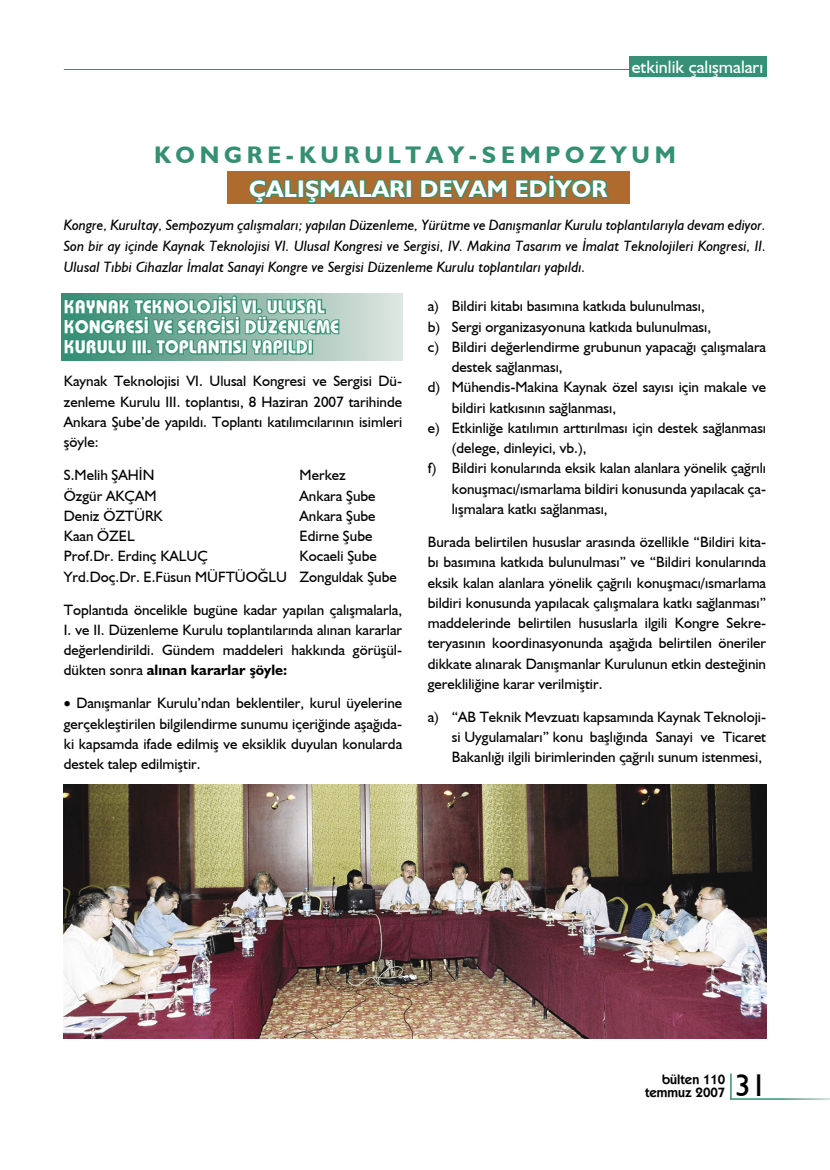
<style>
.page{position:relative;width:830px;height:1170px;background:#fff}
.page>*{position:absolute;margin:0;border:0;box-sizing:border-box;transform-origin:0 0}
.t1{font:31.5px "Humanist 521 BT";color:#000}
.t2{font:700 24px "Humanist 521 BT";letter-spacing:.2em;color:#348f73}
.t3{font:700 24px "Humanist 521 BT";letter-spacing:.01em;color:#fff}
.t4{font:700 18px/20.2px "TR Bahamas";color:#fff}
.t5{font:18px "Humanist 521 BT";color:#fff}
.t6{font:15px/20.2px "Humanist 521 BT";color:#000;text-align:justify}
.t7{font:italic 15px/21px "Humanist 521 BT";color:#000;text-align:justify}
.t8{font:600 13.5px/13.5px "Kabel IT Cby BT";color:#000;text-align:right}
.s1{font-weight:700}
</style>
<div class="page">
<hr style="left:729px;top:1073px;width:2px;height:26px;background:#348f73">
<hr style="left:729px;top:1098px;width:100px;height:1px;background:#fff">
<hr style="left:64px;top:69px;width:570px;height:1px;background:#348f73">
<div style="left:628px;top:56px;width:137px;height:21px;background:#359076"></div>
<svg style="left:61px;top:294px;width:341px;height:66px;background:#ccdcd4"></svg>
<svg style="left:62px;top:293px;width:278px;height:68px;background:#5aa08a"></svg>
<div style="left:307px;top:339px;width:6px;height:15px;border:2px solid #348f73"></div>
<div style="left:227px;top:171px;width:402px;height:33px;background:#af6a2d"></div>
<svg style="left:249px;top:179px;width:159px;height:25px"></svg>
<div style="left:405px;top:179px;width:7px;height:19px;border:2px solid #348f73"></div>
<svg style="left:420px;top:179px;width:88px;height:20px"></svg>
<svg style="left:515px;top:174px;width:95px;height:25px"></svg>
<img style="left:64px;top:784px;width:701px;height:253px">
<p class="t5" style="left:631px;top:56px;width:133px">etkinlik çalışmaları</p>
<h2 class="t2" style="left:154px;top:140px;width:523px">KONGRE-KURULTAY-SEMPOZYUM</h2>
<h2 class="t3" style="left:249px;top:174px;width:359px">ÇALIŞMALARI DEVAM EDİYOR</h2>
<p class="t7" style="left:64px;top:214px;width:703px">Kongre, Kurultay, Sempozyum çalışmaları; yapılan Düzenleme, Yürütme ve Danışmanlar Kurulu toplantılarıyla devam ediyor.<br>Son bir ay içinde Kaynak Teknolojisi VI. Ulusal Kongresi ve Sergisi, IV. Makina Tasarım ve İmalat Teknolojileri Kongresi, II.<br>Ulusal Tıbbi Cihazlar İmalat Sanayi Kongre ve Sergisi Düzenleme Kurulu toplantıları yapıldı.</p>
<p class="t4" style="left:64px;top:296px;width:276px">KAYNAK TEKNOLOJİSİ VI. ULUSAL<br>KONGRESİ VE SERGİSİ DÜZENLEME<br>KURULU III. TOPLANTISI YAPILDI</p>
<p class="t6" style="left:64px;top:371px;width:340px">Kaynak Teknolojisi VI. Ulusal Kongresi ve Sergisi Dü&shy;zenleme Kurulu III. toplantısı, 8 Haziran 2007 tarihinde Ankara Şube’de yapıldı. Toplantı katılımcılarının isimleri şöyle:</p>
<p class="t6" style="left:64px;top:464px;width:92px">S.Melih ŞAHİN</p>
<p class="t6" style="left:299px;top:464px;width:48px">Merkez</p>
<p class="t6" style="left:64px;top:485px;width:94px">Özgür AKÇAM</p>
<p class="t6" style="left:299px;top:485px;width:77px">Ankara Şube</p>
<p class="t6" style="left:64px;top:505px;width:100px">Deniz ÖZTÜRK</p>
<p class="t6" style="left:299px;top:505px;width:77px">Ankara Şube</p>
<p class="t6" style="left:64px;top:525px;width:72px">Kaan ÖZEL</p>
<p class="t6" style="left:299px;top:525px;width:74px">Edirne Şube</p>
<p class="t6" style="left:64px;top:545px;width:145px">Prof.Dr. Erdinç KALUÇ</p>
<p class="t6" style="left:64px;top:545px;width:334px;text-indent:236px">Kocaeli Şube<br>Yrd.Doç.Dr. E.Füsun MÜFTÜOĞLU Zonguldak Şube</p>
<p class="t6" style="left:64px;top:599px;width:340px">Toplantıda öncelikle bugüne kadar yapılan çalışmalarla, I. ve II. Düzenleme Kurulu toplantılarında alınan kararlar değerlendirildi. Gündem maddeleri hakkında görüşül&shy;dükten sonra <span class="s1">alınan kararlar şöyle:</span></p>
<p class="t6" style="left:64px;top:692px;width:340px">• Danışmanlar Kurulu’ndan beklentiler, kurul üyelerine gerçekleştirilen bilgilendirme sunumu içeriğinde aşağıda&shy;ki kapsamda ifade edilmiş ve eksiklik duyulan konularda destek talep edilmiştir.</p>
<p class="t6" style="left:427px;top:296px;width:278px">a) Bildiri kitabı basımına katkıda bulunulması,</p>
<p class="t6" style="left:427px;top:316px;width:285px">b) Sergi organizasyonuna katkıda bulunulması,</p>
<p class="t6" style="left:427px;top:336px;width:340px">c) Bildiri değerlendirme grubunun yapacağı çalışmalara</p>
<p class="t6" style="left:451px;top:356px;width:112px">destek sağlanması,</p>
<p class="t6" style="left:427px;top:377px;width:340px">d) Mühendis-Makina Kaynak özel sayısı için makale ve</p>
<p class="t6" style="left:451px;top:397px;width:166px">bildiri katkısının sağlanması,</p>
<p class="t6" style="left:427px;top:417px;width:340px">e) Etkinliğe katılımın arttırılması için destek sağlanması</p>
<p class="t6" style="left:451px;top:437px;width:136px">(delege, dinleyici, vb.),</p>
<p class="t6" style="left:427px;top:458px;width:340px">f) Bildiri konularında eksik kalan alanlara yönelik çağrılı</p>
<p class="t6" style="left:451px;top:478px;width:316px">konuşmacı/ısmarlama bildiri konusunda yapılacak ça-</p>
<p class="t6" style="left:451px;top:498px;width:157px">lışmalara katkı sağlanması,</p>
<p class="t6" style="left:427px;top:531px;width:340px">Burada belirtilen hususlar arasında özellikle “Bildiri kita&shy;bı basımına katkıda bulunulması” ve “Bildiri konularında eksik kalan alanlara yönelik çağrılı konuşmacı/ısmarlama bildiri konusunda yapılacak çalışmalara katkı sağlanması” maddelerinde belirtilen hususlarla ilgili Kongre Sekre&shy;teryasının koordinasyonunda aşağıda belirtilen öneriler dikkate alınarak Danışmanlar Kurulunun etkin desteğinin gerekliliğine karar verilmiştir.</p>
<p class="t6" style="left:451px;top:706px;width:316px;text-indent:-24px">a) “AB Teknik Mevzuatı kapsamında Kaynak Teknoloji&shy;si Uygulamaları” konu başlığında Sanayi ve Ticaret Bakanlığı ilgili birimlerinden çağrılı sunum istenmesi,</p>
<p class="t8" style="left:644px;top:1071px;width:82px">bülten 110 temmuz 2007</p>
<h1 class="t1" style="left:734px;top:1065px;width:33px">31</h1>
</div>
